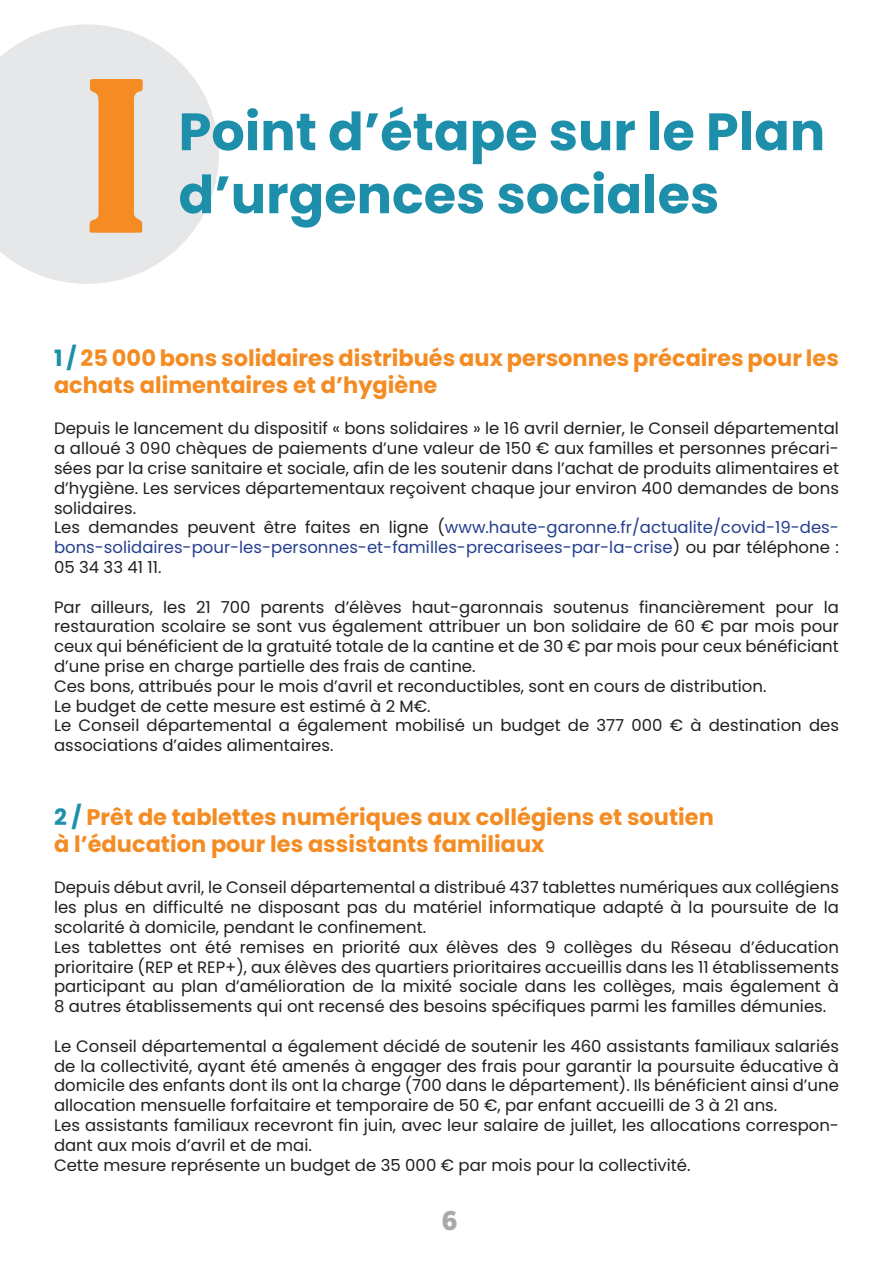
<style>
.page{position:relative;width:893px;height:1263px;background:#fff}
.page>*{position:absolute;margin:0;border:0;box-sizing:border-box;transform-origin:0 0}
.t1{font:condensed 195px "Bernard";color:#f48c23}
.t2{font:700 52.5px/63px "Poppins";color:#1e8faa}
.t3{font:900 27px "Gotham Narrow";color:#a8a9ad}
.t4{font:700 22.5px/27px "Poppins";color:#f48c23}
.t5{font:16.5px/19.8px "Poppins";color:#231f20;text-align:justify}
.t6{font:16.5px/19.8px "Poppins";color:#253f8e;text-align:justify}
.s1{color:#1e8faa}
.s2{color:#231f20}
</style>
<div class="page">
<svg style="left:0;top:24px;width:219px;height:260px;fill:#e6e7e9"></svg>
<p class="t1" style="left:87px;top:45px;width:58px">I</p>
<p class="t2" style="left:179px;top:101px;width:648px">Point d’étape sur le Plan d’urgences sociales</p>
<p class="t4" style="left:54px;top:345px;width:786px"><span class="s1">1 /</span> 25 000 bons solidaires distribués aux personnes précaires pour les achats alimentaires et d’hygiène</p>
<p class="t5" style="left:54px;top:419px;width:786px">Depuis le lancement du dispositif « bons solidaires » le 16 avril dernier, le Conseil départemental a alloué 3 090 chèques de paiements d’une valeur de 150 € aux familles et personnes précari&shy;sées par la crise sanitaire et sociale, afin de les soutenir dans l’achat de produits alimentaires et d’hygiène. Les services départementaux reçoivent chaque jour environ 400 demandes de bons solidaires.</p>
<p class="t6" style="left:54px;top:518px;width:786px"><span class="s2">Les demandes peuvent être faites en ligne (</span>www.haute-garonne.fr/actualite/covid-19-des&shy;bons-solidaires-pour-les-personnes-et-familles-precarisees-par-la-crise<span class="s2">) ou par téléphone :<br>05 34 33 41 11.</span></p>
<p class="t5" style="left:54px;top:597px;width:786px">Par ailleurs, les 21 700 parents d’élèves haut-garonnais soutenus financièrement pour la restauration scolaire se sont vus également attribuer un bon solidaire de 60 € par mois pour ceux qui bénéficient de la gratuité totale de la cantine et de 30 € par mois pour ceux bénéficiant d’une prise en charge partielle des frais de cantine.</p>
<p class="t5" style="left:54px;top:676px;width:714px">Ces bons, attribués pour le mois d’avril et reconductibles, sont en cours de distribution.</p>
<p class="t5" style="left:54px;top:696px;width:378px">Le budget de cette mesure est estimé à 2 M€.</p>
<p class="t5" style="left:54px;top:716px;width:786px">Le Conseil départemental a également mobilisé un budget de 377 000 € à destination des associations d’aides alimentaires.</p>
<p class="t4" style="left:54px;top:804px;width:661px"><span class="s1">2 /</span> Prêt de tablettes numériques aux collégiens et soutien</p>
<p class="t4" style="left:54px;top:831px;width:492px">à l’éducation pour les assistants familiaux</p>
<p class="t5" style="left:54px;top:878px;width:786px">Depuis début avril, le Conseil départemental a distribué 437 tablettes numériques aux collégiens les plus en difficulté ne disposant pas du matériel informatique adapté à la poursuite de la scolarité à domicile, pendant le confinement.</p>
<p class="t5" style="left:54px;top:937px;width:786px">Les tablettes ont été remises en priorité aux élèves des 9 collèges du Réseau d’éducation prioritaire (REP et REP+), aux élèves des quartiers prioritaires accueillis dans les 11 établissements participant au plan d’amélioration de la mixité sociale dans les collèges, mais également à 8 autres établissements qui ont recensé des besoins spécifiques parmi les familles démunies.</p>
<p class="t5" style="left:54px;top:1036px;width:787px">Le Conseil départemental a également décidé de soutenir les 460 assistants familiaux salariés de la collectivité, ayant été amenés à engager des frais pour garantir la poursuite éducative à domicile des enfants dont ils ont la charge (700 dans le département). Ils bénéficient ainsi d’une allocation mensuelle forfaitaire et temporaire de 50 €, par enfant accueilli de 3 à 21 ans.</p>
<p class="t5" style="left:54px;top:1115px;width:786px">Les assistants familiaux recevront fin juin, avec leur salaire de juillet, les allocations correspon&shy;dant aux mois d’avril et de mai.</p>
<p class="t5" style="left:54px;top:1155px;width:638px">Cette mesure représente un budget de 35 000 € par mois pour la collectivité.</p>
<p class="t3" style="left:442px;top:1203px;width:17px">6</p>
</div>
